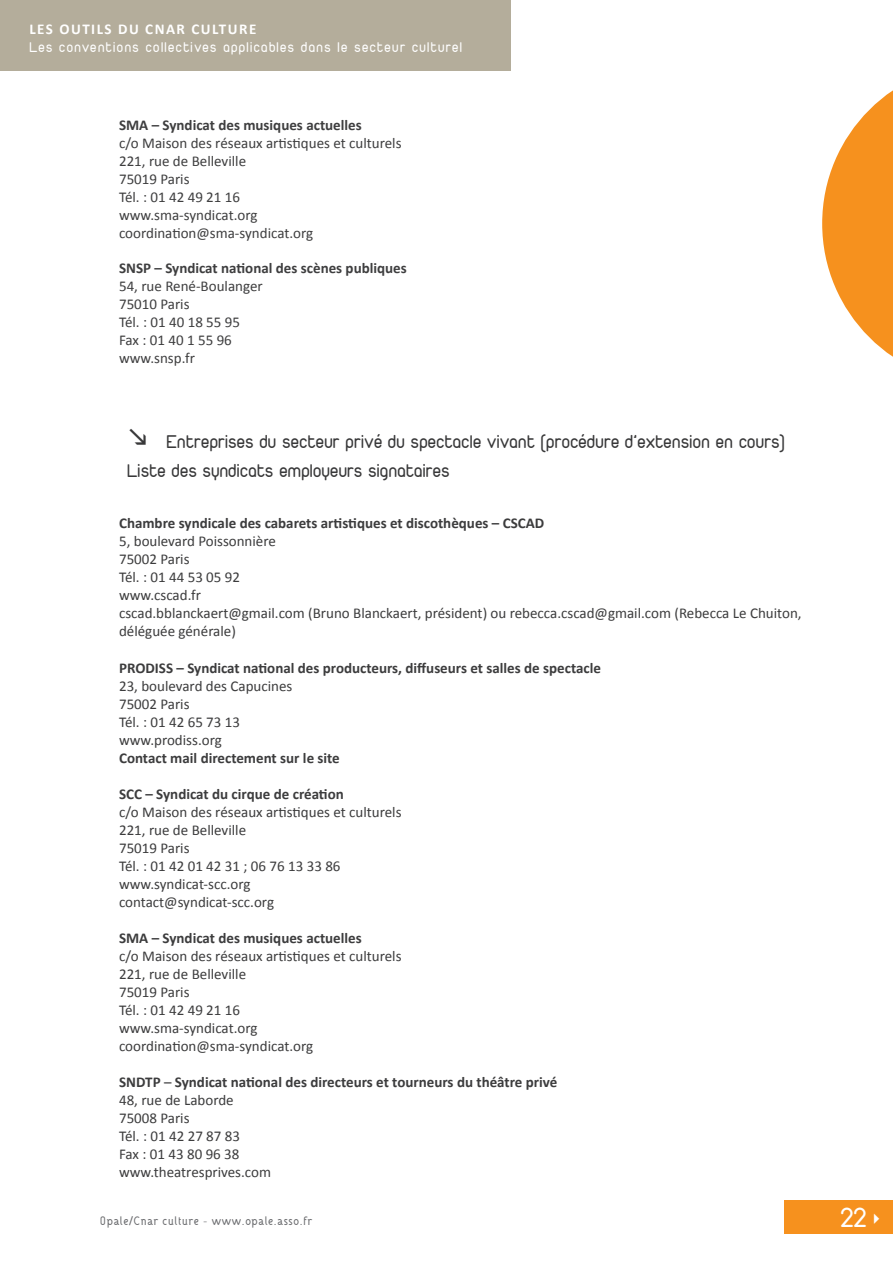
<style>
.page{position:relative;width:893px;height:1263px;background:#fff}
.page>*{position:absolute;margin:0;border:0;box-sizing:border-box;transform-origin:0 0}
.t1{font:28.5px "Duepuntozero";color:#fff}
.t2{font:19.5px/28.5px "Duepuntozero";letter-spacing:.025em;color:#383839}
.t3{font:15px/18px "Calibri";color:#3c3c3d}
.t4{font:700 15px "Calibri";color:#3c3c3d}
.t5{font:15px/18px "Calibri";color:#3e3e3f}
.t6{font:700 15px "Calibri";color:#3e3e3f}
.t7{font:15px "Duepuntozero";letter-spacing:.1em;color:#fff}
.t8{font:700 15px "Calibri";letter-spacing:.1em;color:#fff}
.t9{font:500 12px "DANOISE";letter-spacing:.05em;color:#6c6d70}
.s1{font-weight:700}
</style>
<div class="page">
<div style="left:785px;top:1200px;width:108px;height:34px;background:#f6911e"></div>
<div style="left:0;top:0;width:510px;height:71px;background:#b4ad9b"></div>
<svg style="left:822px;top:90px;width:71px;height:267px"></svg>
<p class="t8" style="left:29px;top:23px;width:229px">LES OUTILS DU CNAR CULTURE</p>
<p class="t7" style="left:29px;top:39px;width:434px">Les conventions collectives applicables dans le secteur culturel</p>
<p class="t6" style="left:119px;top:119px;width:244px">SmA – Syndicat des musiques actuelles</p>
<p class="t5" style="left:119px;top:136px;width:284px">c/o Maison des réseaux artistiques et culturels<br>221, rue de Belleville<br>75019 Paris<br>Tél. : 01 42 49 21 16<br>www.sma-syndicat.org coordination@sma-syndicat.org</p>
<p class="t6" style="left:119px;top:261px;width:289px">SNSP – Syndicat national des scènes publiques</p>
<p class="t5" style="left:119px;top:278px;width:145px">54, rue René-Boulanger<br>75010 Paris<br>Tél. : 01 40 18 55 95<br>Fax : 01 40 1 55 96 www.snsp.fr</p>
<h2 class="t2" style="left:127px;top:428px;width:659px;text-indent:39px">entreprises du secteur privé du spectacle vivant (procédure d’extension en cours)<br>Liste des syndicats employeurs signataires</h2>
<p class="t4" style="left:119px;top:517px;width:427px">Chambre syndicale des cabarets artistiques et discothèques – CSCAD</p>
<p class="t3" style="left:119px;top:534px;width:684px">5, boulevard Poissonnière<br>75002 Paris<br>Tél. : 01 44 53 05 92<br>www.cscad.fr<br>cscad.bblanckaert@gmail.com (Bruno Blanckaert, président) ou rebecca.cscad@gmail.com (Rebecca Le Chuiton, déléguée générale)</p>
<p class="t4" style="left:119px;top:661px;width:483px">PRODISS – Syndicat national des producteurs, diffuseurs et salles de spectacle</p>
<p class="t3" style="left:119px;top:678px;width:175px">23, boulevard des Capucines<br>75002 Paris<br>Tél. : 01 42 65 73 13 www.prodiss.org</p>
<p class="t4" style="left:119px;top:751px;width:222px">Contact mail directement sur le site</p>
<p class="t4" style="left:119px;top:787px;width:226px">SCC – Syndicat du cirque de création</p>
<p class="t3" style="left:119px;top:804px;width:284px">c/o Maison des réseaux artistiques et culturels<br>221, rue de Belleville<br>75019 Paris<br>Tél. : 01 42 01 42 31 ; 06 76 13 33 86 www.syndicat-scc.org contact@syndicat-scc.org</p>
<p class="t4" style="left:119px;top:931px;width:244px">SmA – Syndicat des musiques actuelles</p>
<p class="t3" style="left:119px;top:948px;width:284px">c/o Maison des réseaux artistiques et culturels<br>221, rue de Belleville<br>75019 Paris<br>Tél. : 01 42 49 21 16<br>www.sma-syndicat.org coordination@sma-syndicat.org</p>
<p class="t3" style="left:119px;top:1074px;width:440px"><span class="s1">SNDTP</span> – <span class="s1">Syndicat national des directeurs et tourneurs du théâtre privé<br></span>48, rue de Laborde<br>75008 Paris<br>Tél. : 01 42 27 87 83<br>Fax : 01 43 80 96 38<br>www.theatresprives.com</p>
<p class="t9" style="left:100px;top:1216px;width:214px">Opale/Cnar culture - www.opale.asso.fr</p>
<h1 class="t1" style="left:840px;top:1202px;width:28px">22</h1>
</div>
